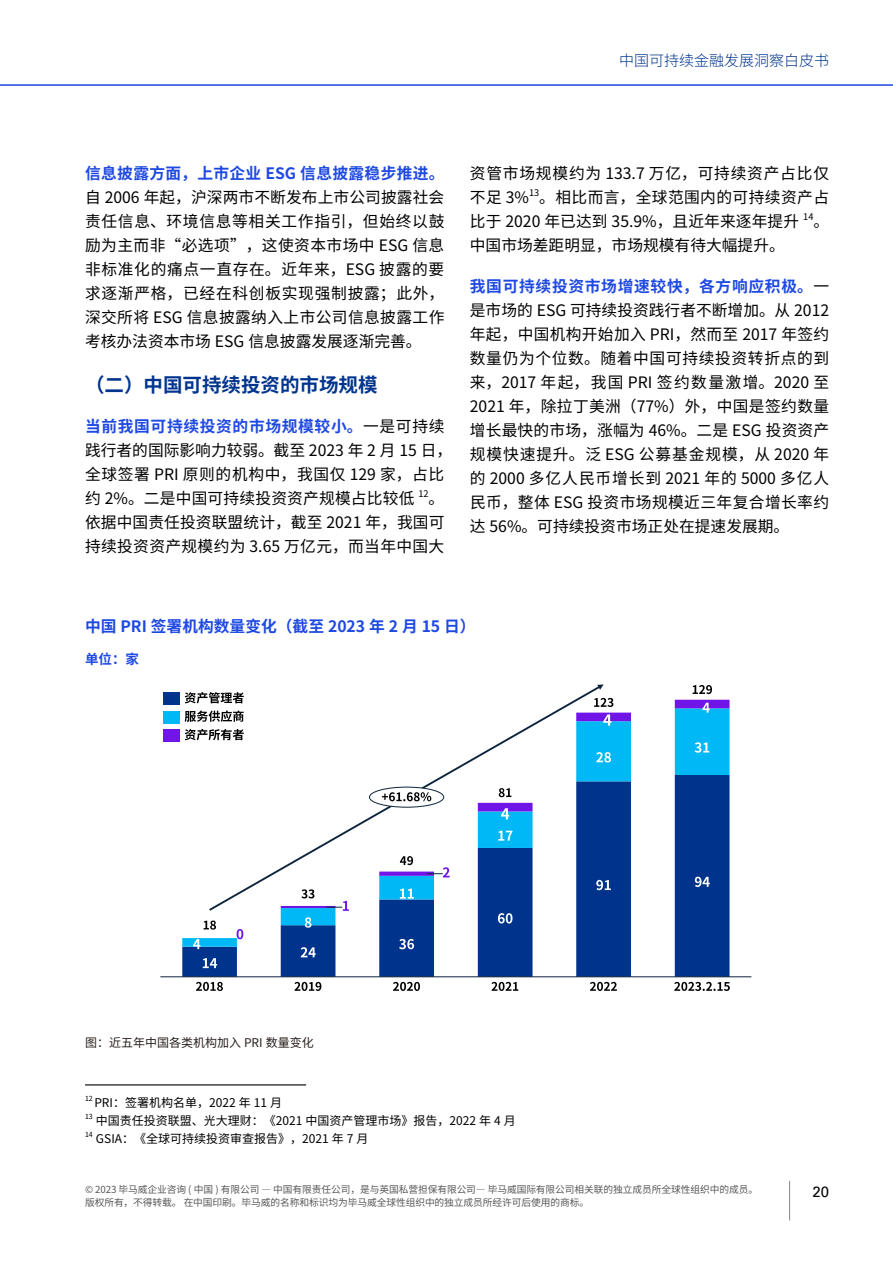
<style>
.page{position:relative;width:893px;height:1263px;background:#fff}
.page>*{position:absolute;margin:0;border:0;box-sizing:border-box;transform-origin:0 0}
.t1{font:700 19.5px "Noto Sans CJ Ksc";color:#00348d}
.t2{font:15.75px/24px "Noto Sans CJ Ksc";letter-spacing:.01em;color:#000;text-align:justify}
.t3{font:15.75px/24px "Noto Sans CJ Ksc";letter-spacing:.05em;color:#000}
.t4{font:700 15.75px "Noto Sans CJ Ksc";color:#1e49e2}
.t5{font:700 15.75px "Noto Sans CJ Ksc";letter-spacing:.02em;color:#1e49e2}
.t6{font:300 15px "Noto Sans CJ Ksc";color:#00348d}
.t7{font:15px "Universfor KPMG";color:#000}
.t8{font:700 13.5px "Noto Sans CJ Ksc";color:#1e49e2}
.t9{font:12px "Noto Sans CJ Ksc";color:#000}
.t10{font:12px "Noto Sans CJ Ksc";color:#291f1c}
.t11{font:9.75px/13.5px "Noto Sans CJ Ksc";letter-spacing:-.01em;color:#595757}
.t12{font:9.15px "Noto Sans CJ Ksc";color:#000}
.t13{font:7.05px "Noto Sans CJ Ksc";color:#000}
.s1{font-weight:700;color:#1e49e2}
</style>
<div class="page">
<hr style="left:0;top:84px;width:893px;height:2px;background:#1e49e2">
<hr style="left:85px;top:1084px;width:221px;height:1px;background:#000">
<svg style="left:182px;top:947px;width:547px;height:29px;fill:#00338c"></svg>
<svg style="left:182px;top:720px;width:547px;height:227px"></svg>
<svg style="left:602px;top:700px;width:127px;height:208px"></svg>
<hr style="left:160px;top:976px;width:591px;height:1px;background:#0d243d">
<svg style="left:203px;top:958px;width:14px;height:10px"></svg>
<svg style="left:301px;top:947px;width:15px;height:10px"></svg>
<svg style="left:399px;top:939px;width:15px;height:10px"></svg>
<svg style="left:498px;top:913px;width:14px;height:10px"></svg>
<svg style="left:602px;top:880px;width:9px;height:10px"></svg>
<svg style="left:695px;top:877px;width:15px;height:10px"></svg>
<svg style="left:193px;top:939px;width:7px;height:10px"></svg>
<svg style="left:305px;top:917px;width:6px;height:11px"></svg>
<svg style="left:602px;top:752px;width:9px;height:10px"></svg>
<svg style="left:695px;top:742px;width:14px;height:11px"></svg>
<svg style="left:603px;top:714px;width:8px;height:12px"></svg>
<svg style="left:207px;top:684px;width:395px;height:228px"></svg>
<svg style="left:294px;top:982px;width:27px;height:9px"></svg>
<svg style="left:427px;top:867px;width:23px;height:10px"></svg>
<svg style="left:237px;top:929px;width:6px;height:10px"></svg>
<svg style="left:196px;top:982px;width:27px;height:9px"></svg>
<svg style="left:674px;top:982px;width:56px;height:9px"></svg>
<svg style="left:491px;top:982px;width:27px;height:9px"></svg>
<svg style="left:326px;top:901px;width:23px;height:10px"></svg>
<svg style="left:393px;top:982px;width:27px;height:9px"></svg>
<svg style="left:590px;top:982px;width:27px;height:9px"></svg>
<svg style="left:204px;top:920px;width:12px;height:10px"></svg>
<svg style="left:301px;top:889px;width:13px;height:9px"></svg>
<svg style="left:693px;top:685px;width:19px;height:9px"></svg>
<svg style="left:400px;top:856px;width:13px;height:9px"></svg>
<svg style="left:499px;top:788px;width:12px;height:9px"></svg>
<svg style="left:594px;top:698px;width:19px;height:9px"></svg>
<svg style="left:369px;top:787px;width:75px;height:20px"></svg>
<div style="left:369px;top:787px;width:75px;height:20px;border:1px solid #0d243d;border-radius:50%"></div>
<svg style="left:382px;top:792px;width:49px;height:9px"></svg>
<svg style="left:702px;top:703px;width:8px;height:10px"></svg>
<div style="left:163px;top:729px;width:17px;height:13px;background:#7014e8"></div>
<div style="left:163px;top:692px;width:17px;height:13px;background:#00338c"></div>
<div style="left:163px;top:711px;width:17px;height:12px;background:#00b8f5"></div>
<svg style="left:185px;top:692px;width:59px;height:11px"></svg>
<svg style="left:185px;top:710px;width:59px;height:12px"></svg>
<svg style="left:185px;top:729px;width:59px;height:11px"></svg>
<hr style="left:789px;top:1181px;width:1px;height:39px;background:#898989">
<p class="t6" style="left:619px;top:52px;width:211px">中国可持续金融发展洞察白皮书</p>
<p class="t5" style="left:85px;top:165px;width:361px">信息披露方面，上市企业 ESG 信息披露稳步推进。</p>
<p class="t2" style="left:85px;top:186px;width:361px">自 2006 年起，沪深两市不断发布上市公司披露社会责任信息、环境信息等相关工作指引，但始终以鼓励为主而非“必选项”，这使资本市场中 ESG 信息非标准化的痛点一直存在。近年来，ESG 披露的要求逐渐严格，已经在科创板实现强制披露；此外，深交所将 ESG 信息披露纳入上市公司信息披露工作考核办法资本市场 ESG 信息披露发展逐渐完善。</p>
<p class="t1" style="left:85px;top:373px;width:294px">（二）中国可持续投资的市场规模</p>
<p class="t2" style="left:85px;top:415px;width:369px;text-align:left"><span class="s1">当前我国可持续投资的市场规模较小。</span>一是可持续践行者的国际影响力较弱。截至 2023 年 2 月 15 日，全球签署 PRI 原则的机构中，我国仅 129 家，占比约 2%。二是中国可持续投资资产规模占比较低</p>
<p class="t12" style="left:418px;top:488px;width:12px">12</p>
<p class="t2" style="left:85px;top:487px;width:361px;text-indent:344px">。依据中国责任投资联盟统计，截至 2021 年，我国可持续投资资产规模约为 3.65 万亿元，而当年中国大</p>
<p class="t3" style="left:470px;top:162px;width:361px">资管市场规模约为 133.7 万亿，可持续资产占比仅不足 3%</p>
<p class="t12" style="left:529px;top:187px;width:12px">13</p>
<p class="t2" style="left:470px;top:186px;width:361px;text-indent:69px">。相比而言，全球范围内的可持续资产占比于 2020 年已达到 35.9%，且近年来逐年提升</p>
<p class="t12" style="left:803px;top:211px;width:12px">14</p>
<p class="t2" style="left:813px;top:210px;width:17px">。</p>
<p class="t2" style="left:470px;top:234px;width:316px">中国市场差距明显，市场规模有待大幅提升。</p>
<p class="t2" style="left:470px;top:275px;width:361px"><span class="s1">我国可持续投资市场增速较快，各方响应积极。</span>一是市场的 ESG 可持续投资践行者不断增加。从 2012年起，中国机构开始加入 PRI，然而至 2017 年签约数量仍为个位数。随着中国可持续投资转折点的到来，2017 年起，我国 PRI 签约数量激增。2020 至2021 年，除拉丁美洲（77%）外，中国是签约数量增长最快的市场，涨幅为 46%。二是 ESG 投资资产规模快速提升。泛 ESG 公募基金规模，从 2020 年的 2000 多亿人民币增长到 2021 年的 5000 多亿人民币，整体 ESG 投资市场规模近三年复合增长率约达 56%。可持续投资市场正处在提速发展期。</p>
<p class="t4" style="left:85px;top:617px;width:392px">中国 PRI 签署机构数量变化（截至 2023 年 2 月 15 日）</p>
<p class="t8" style="left:85px;top:651px;width:55px">单位：家</p>
<p class="t10" style="left:85px;top:1035px;width:230px">图：近五年中国各类机构加入 PRI 数量变化</p>
<p class="t13" style="left:85px;top:1095px;width:9px">12</p>
<p class="t9" style="left:94px;top:1096px;width:189px">PRI：签署机构名单，2022 年 11 月</p>
<p class="t13" style="left:85px;top:1113px;width:9px">13</p>
<p class="t9" style="left:96px;top:1114px;width:421px">中国责任投资联盟、光大理财：《2021 中国资产管理市场》报告，2022 年 4 月</p>
<p class="t13" style="left:85px;top:1131px;width:9px">14</p>
<p class="t9" style="left:96px;top:1132px;width:274px">GSIA：《全球可持续投资审查报告》，2021 年 7 月</p>
<p class="t11" style="left:85px;top:1182px;width:675px">© 2023 毕马威企业咨询 ( 中国 ) 有限公司 — 中国有限责任公司，是与英国私营担保有限公司— 毕马威国际有限公司相关联的独立成员所全球性组织中的成员。版权所有，不得转载。 在中国印刷。毕马威的名称和标识均为毕马威全球性组织中的独立成员所经许可后使用的商标。</p>
<p class="t7" style="left:812px;top:1183px;width:18px">20</p>
</div>
